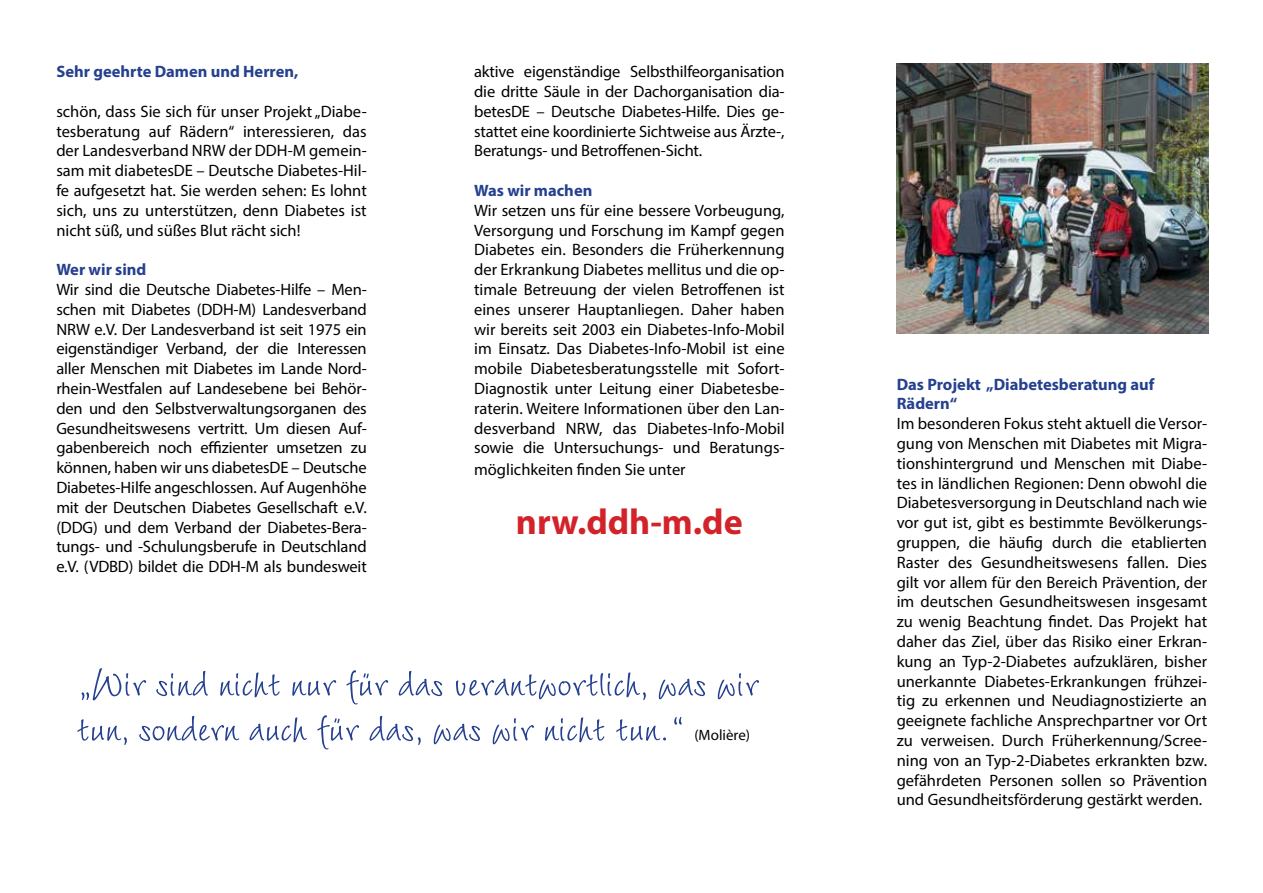
<style>
.page{position:relative;width:1263px;height:893px;background:#fff}
.page>*{position:absolute;margin:0;border:0;box-sizing:border-box;transform-origin:0 0}
.t1{font:54px/45px "Wiesbaden Swing LT Std";color:#25408f}
.t2{font:700 36px "Myriad Pro";color:#d2232a}
.t3{font:16.5px/19.8px "Myriad Pro";color:#000;text-align:justify}
.t4{font:700 16.5px/19.8px "Myriad Pro";color:#25408f}
.t5{font:15px "Myriad Pro";color:#000}
</style>
<div class="page">
<img style="left:897px;top:64px;width:312px;height:269px">
<p class="t4" style="left:56px;top:61px;width:244px">Sehr geehrte Damen und Herren,</p>
<p class="t3" style="left:56px;top:101px;width:312px">schön, dass Sie sich für unser Projekt „Diabe&shy;tesberatung auf Rädern“ interessieren, das der Landesverband NRW der DDH-M gemein&shy;sam mit diabetesDE – Deutsche Diabetes-Hil&shy;fe aufgesetzt hat. Sie werden sehen: Es lohnt sich, uns zu unterstützen, denn Diabetes ist nicht süß, und süßes Blut rächt sich!</p>
<p class="t4" style="left:56px;top:259px;width:92px">Wer wir sind</p>
<p class="t3" style="left:56px;top:279px;width:312px">Wir sind die Deutsche Diabetes-Hilfe – Men&shy;schen mit Diabetes (DDH-M) Landesverband NRW e.V. Der Landesverband ist seit 1975 ein eigenständiger Verband, der die Interessen aller Menschen mit Diabetes im Lande Nord&shy;rhein-Westfalen auf Landesebene bei Behör&shy;den und den Selbstverwaltungsorganen des Gesundheitswesens vertritt. Um diesen Auf&shy;gabenbereich noch effizienter umsetzen zu können, haben wir uns diabetesDE – Deutsche Diabetes-Hilfe angeschlossen. Auf Augenhöhe mit der Deutschen Diabetes Gesellschaft e.V. (DDG) und dem Verband der Diabetes-Bera&shy;tungs- und -Schulungsberufe in Deutschland e.V. (VDBD) bildet die DDH-M als bundesweit</p>
<p class="t3" style="left:474px;top:62px;width:312px">aktive eigenständige Selbsthilfeorganisation die dritte Säule in der Dachorganisation dia&shy;betesDE – Deutsche Diabetes-Hilfe. Dies ge&shy;stattet eine koordinierte Sichtweise aus Ärzte-, Beratungs- und Betroffenen-Sicht.</p>
<p class="t4" style="left:474px;top:180px;width:120px">Was wir machen</p>
<p class="t3" style="left:474px;top:200px;width:312px">Wir setzen uns für eine bessere Vorbeugung, Versorgung und Forschung im Kampf gegen Diabetes ein. Besonders die Früherkennung der Erkrankung Diabetes mellitus und die op&shy;timale Betreuung der vielen Betroffenen ist eines unserer Hauptanliegen. Daher haben wir bereits seit 2003 ein Diabetes-Info-Mobil im Einsatz. Das Diabetes-Info-Mobil ist eine mobile Diabetesberatungsstelle mit Sofort-Diagnostik unter Leitung einer Diabetesbe&shy;raterin. Weitere Informationen über den Lan&shy;desverband NRW, das Diabetes-Info-Mobil sowie die Untersuchungs- und Beratungs-</p>
<p class="t3" style="left:474px;top:459px;width:213px">möglichkeiten finden Sie unter</p>
<h2 class="t2" style="left:516px;top:498px;width:228px">nrw.ddh-m.de</h2>
<h1 class="t1" style="left:77px;top:659px;width:683px">„Wir sind nicht nur für das verantwortlich, was wir tun, sondern auch für das, was wir nicht tun.“</h1>
<p class="t5" style="left:694px;top:726px;width:57px">(Molière)</p>
<p class="t4" style="left:897px;top:374px;width:259px">Das Projekt „Diabetesberatung auf<br>Rädern“</p>
<p class="t3" style="left:897px;top:414px;width:312px">Im besonderen Fokus steht aktuell die Versor&shy;gung von Menschen mit Diabetes mit Migra&shy;tionshintergrund und Menschen mit Diabe&shy;tes in ländlichen Regionen: Denn obwohl die Diabetesversorgung in Deutschland nach wie vor gut ist, gibt es bestimmte Bevölkerungs&shy;gruppen, die häufig durch die etablierten Raster des Gesundheitswesens fallen. Dies gilt vor allem für den Bereich Prävention, der im deutschen Gesundheitswesen insgesamt zu wenig Beachtung findet. Das Projekt hat daher das Ziel, über das Risiko einer Erkran&shy;kung an Typ-2-Diabetes aufzuklären, bisher unerkannte Diabetes-Erkrankungen frühzei&shy;tig zu erkennen und Neudiagnostizierte an geeignete fachliche Ansprechpartner vor Ort zu verweisen. Durch Früherkennung/Scree&shy;ning von an Typ-2-Diabetes erkrankten bzw. gefährdeten Personen sollen so Prävention und Gesundheitsförderung gestärkt werden.</p>
</div>
